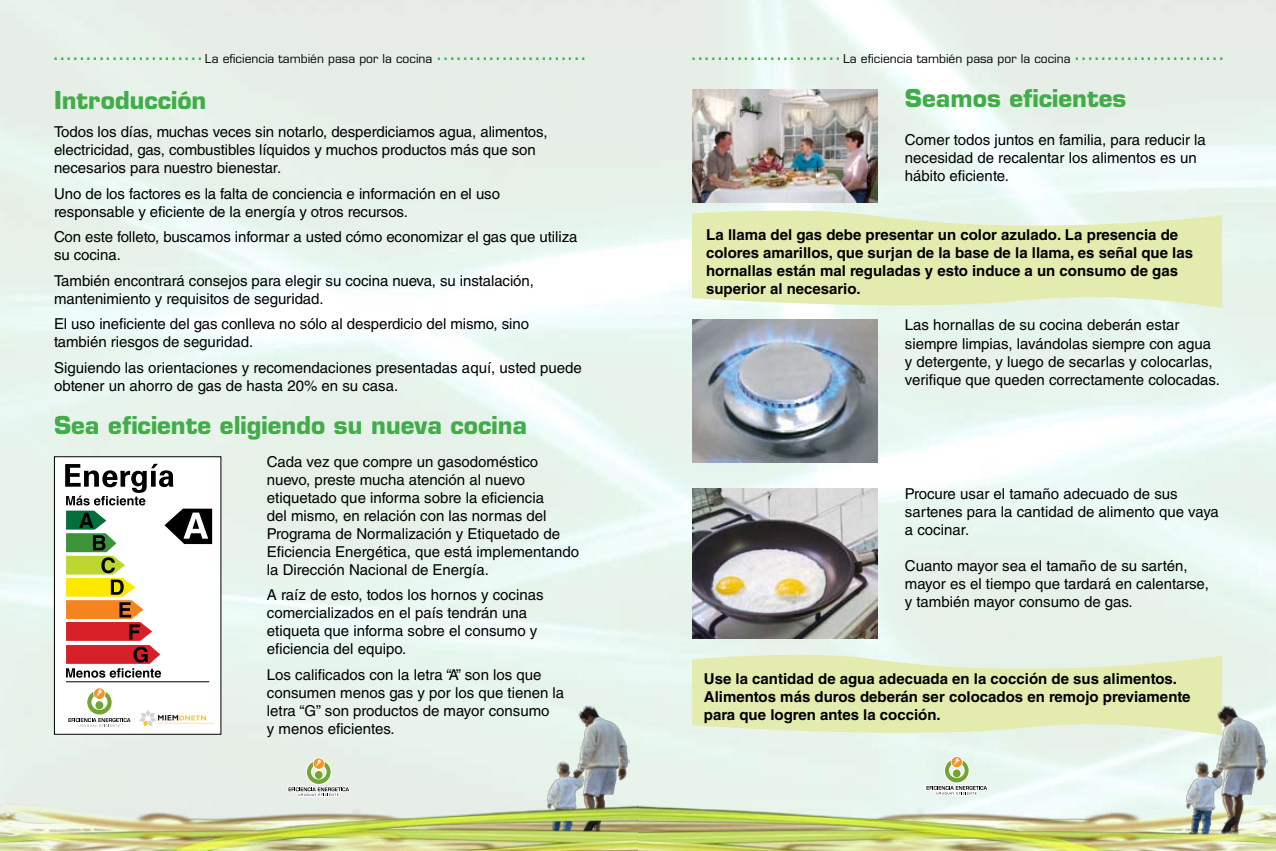
<style>
.page{position:relative;width:1276px;height:851px;background:#fff}
.page>*{position:absolute;margin:0;border:0;box-sizing:border-box;transform-origin:0 0}
.t1{font:700 24px "Eurostile LT Std";color:#41ad49}
.t2{font:18px "Verdana";color:#41ad49}
.t3{font:15px/18px "Helvetica LT Std";color:#000}
.t4{font:700 15px/18px "Helvetica LT Std";color:#000}
</style>
<div class="page">
<img style="left:0;top:0;width:1276px;height:796px">
<img style="left:546px;top:703px;width:83px;height:93px">
<img style="left:0;top:796px;width:638px;height:54px">
<svg style="left:287px;top:757px;width:63px;height:39px;background:#d3d9c6"></svg>
<svg style="left:925px;top:755px;width:63px;height:40px;background:#d3dfcb"></svg>
<svg style="left:692px;top:649px;width:530px;height:91px;background:#e4edbd"></svg>
<svg style="left:692px;top:206px;width:530px;height:106px;background:#e4eebc"></svg>
<div style="left:54px;top:456px;width:167px;height:278px;background:#fff"></div>
<div style="left:54px;top:456px;width:167px;height:278px;border:1px solid #000"></div>
<svg style="left:68px;top:689px;width:62px;height:37px"></svg>
<svg style="left:65px;top:464px;width:147px;height:213px"></svg>
<hr style="left:66px;top:681px;width:143px;height:1px;background:#000">
<svg style="left:139px;top:710px;width:75px;height:16px"></svg>
<img style="left:692px;top:89px;width:185px;height:114px">
<img style="left:692px;top:320px;width:185px;height:142px">
<img style="left:692px;top:488px;width:185px;height:150px">
<img style="left:1185px;top:703px;width:83px;height:93px">
<img style="left:638px;top:796px;width:638px;height:54px">
<p class="t2" style="left:52px;top:42px;width:535px">....................... <sub>La</sub> <sub>eficiencia</sub> <sub>también</sub> <sub>pasa</sub> <sub>por</sub> <sub>la</sub> <sub>cocina</sub> .......................</p>
<p class="t2" style="left:690px;top:42px;width:535px">....................... <sub>La</sub> <sub>eficiencia</sub> <sub>también</sub> <sub>pasa</sub> <sub>por</sub> <sub>la</sub> <sub>cocina</sub> .......................</p>
<h1 class="t1" style="left:54px;top:85px;width:154px">Introducción</h1>
<h1 class="t1" style="left:905px;top:84px;width:223px">Seamos eficientes</h1>
<p class="t3" style="left:54px;top:123px;width:495px">Todos los días, muchas veces sin notarlo, desperdiciamos agua, alimentos, electricidad, gas, combustibles líquidos y muchos productos más que son necesarios para nuestro bienestar.</p>
<p class="t3" style="left:54px;top:184px;width:447px">Uno de los factores es la falta de conciencia e información en el uso responsable y eficiente de la energía y otros recursos.</p>
<p class="t3" style="left:54px;top:228px;width:525px">Con este folleto, buscamos informar a usted cómo economizar el gas que utiliza su cocina.</p>
<p class="t3" style="left:54px;top:271px;width:481px">También encontrará consejos para elegir su cocina nueva, su instalación, mantenimiento y requisitos de seguridad.</p>
<p class="t3" style="left:54px;top:315px;width:476px">El uso ineficiente del gas conlleva no sólo al desperdicio del mismo, sino también riesgos de seguridad.</p>
<p class="t3" style="left:54px;top:358px;width:529px">Siguiendo las orientaciones y recomendaciones presentadas aquí, usted puede obtener un ahorro de gas de hasta 20% en su casa.</p>
<h1 class="t1" style="left:54px;top:410px;width:475px">Sea eficiente eligiendo su nueva cocina</h1>
<p class="t3" style="left:905px;top:130px;width:302px">Comer todos juntos en familia, para reducir la necesidad de recalentar los alimentos es un hábito eficiente.</p>
<p class="t4" style="left:706px;top:225px;width:488px">La llama del gas debe presentar un color azulado. La presencia de colores amarillos, que surjan de la base de la llama, es señal que las hornallas están mal reguladas y esto induce a un consumo de gas superior al necesario.</p>
<p class="t3" style="left:905px;top:316px;width:316px">Las hornallas de su cocina deberán estar siempre limpias, lavándolas siempre con agua y detergente, y luego de secarlas y colocarlas, verifique que queden correctamente colocadas.</p>
<p class="t3" style="left:267px;top:452px;width:314px">Cada vez que compre un gasodoméstico nuevo, preste mucha atención al nuevo etiquetado que informa sobre la eficiencia<br>del mismo, en relación con las normas del Programa de Normalización y Etiquetado de Eficiencia Energética, que está implementando la Dirección Nacional de Energía.</p>
<p class="t3" style="left:267px;top:586px;width:278px">A raíz de esto, todos los hornos y cocinas comercializados en el país tendrán una etiqueta que informa sobre el consumo y eficiencia del equipo.</p>
<p class="t3" style="left:267px;top:665px;width:299px">Los calificados con la letra “A” son los que consumen menos gas y por los que tienen la letra “G” son productos de mayor consumo<br>y menos eficientes.</p>
<p class="t4" style="left:704px;top:669px;width:488px">Use la cantidad de agua adecuada en la cocción de sus alimentos.<br>Alimentos más duros deberán ser colocados en remojo previamente para que logren antes la cocción.</p>
<p class="t3" style="left:905px;top:485px;width:315px">Procure usar el tamaño adecuado de sus sartenes para la cantidad de alimento que vaya a cocinar.</p>
<p class="t3" style="left:905px;top:557px;width:305px">Cuanto mayor sea el tamaño de su sartén, mayor es el tiempo que tardará en calentarse, y también mayor consumo de gas.</p>
</div>
